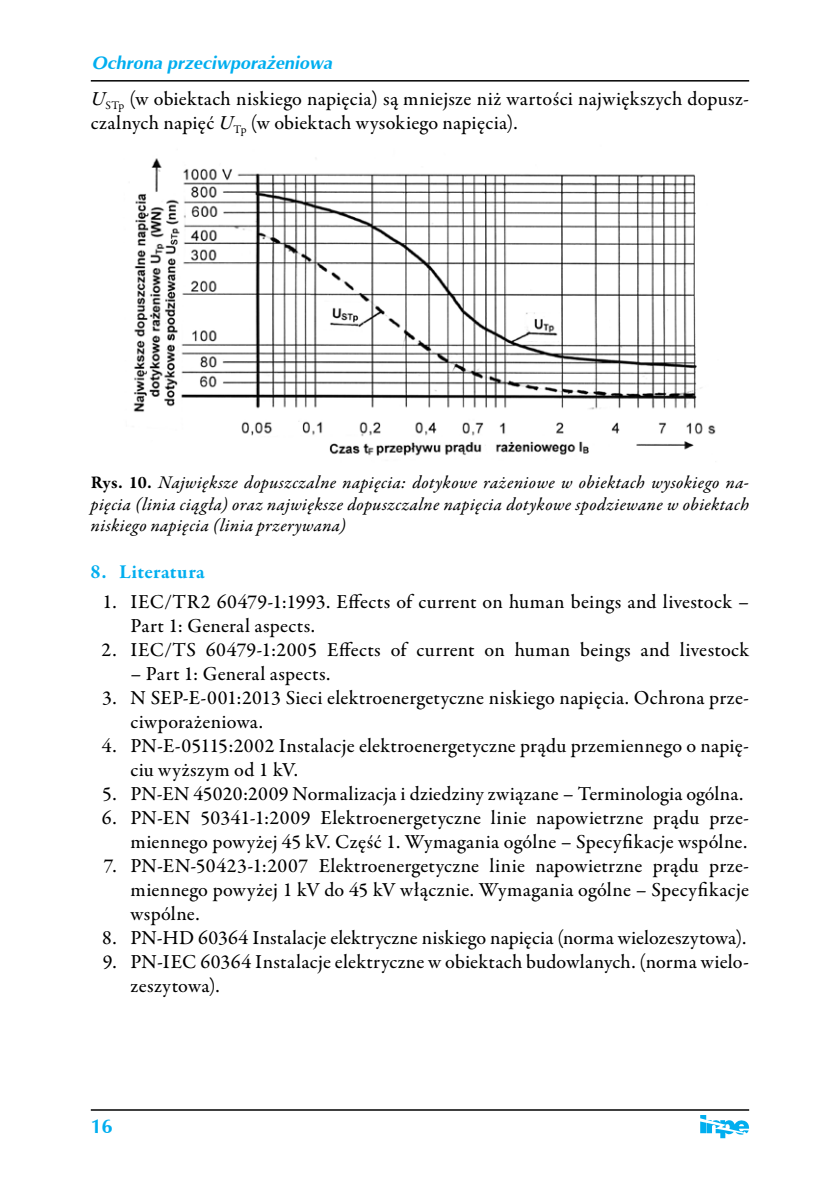
<style>
.page{position:relative;width:840px;height:1191px;background:#fff}
.page>*{position:absolute;margin:0;border:0;box-sizing:border-box;transform-origin:0 0}
.t1{font:500 20px/24px "Garamond Premr Pro";letter-spacing:.015em;color:#000}
.t2{font:700 20px "Garamond Premr Pro";color:#00aeef}
.t3{font:700 20px "Ottawa";color:#00aeef}
.t4{font:18px/21.6px "Garamond Premr Pro Med It";letter-spacing:.025em;color:#000;text-align:justify}
.t5{font:italic 700 18px "Ottawa";color:#00aeef}
.s1{font-family:"Garamond Premr Pro Med It";font-weight:400}
.s2{font-family:"Garamond Premr Pro";font-weight:700}
</style>
<div class="page">
<svg style="left:700px;top:1115px;width:48px;height:23px"></svg>
<hr style="left:91px;top:80px;width:657px;height:2px;background:#000">
<hr style="left:91px;top:1109px;width:657px;height:1px;background:#000">
<img style="left:133px;top:158px;width:583px;height:298px">
<p class="t5" style="left:92px;top:51px;width:242px">Ochrona przeciwporażeniowa</p>
<p class="t1" style="left:91px;top:87px;width:659px"><span class="s1">U</span><sub>STp</sub> (w obiektach niskiego napięcia) są mniejsze niż wartości największych dopusz&shy;czalnych napięć <span class="s1">U</span><sub>Tp</sub> (w obiektach wysokiego napięcia).</p>
<p class="t4" style="left:91px;top:473px;width:659px"><span class="s2">Rys. 10.</span> Największe dopuszczalne napięcia: dotykowe rażeniowe w obiektach wysokiego na&shy;pięcia (linia ciągła) oraz największe dopuszczalne napięcia dotykowe spodziewane w obiektach niskiego napięcia (linia przerywana)</p>
<p class="t2" style="left:91px;top:559px;width:115px">8. Literatura</p>
<p class="t1" style="left:130px;top:590px;width:619px;text-indent:-28px">1. IEC/TR2 60479-1:1993. Effects of current on human beings and livestock –<br>Part 1: General aspects.</p>
<p class="t1" style="left:101px;top:638px;width:648px">2. IEC/TS 60479-1:2005 Effects of current on human beings and livestock</p>
<p class="t1" style="left:130px;top:662px;width:201px">– Part 1: General aspects.</p>
<p class="t1" style="left:130px;top:686px;width:619px;text-indent:-28px">3. N SEP-E-001:2013 Sieci elektroenergetyczne niskiego napięcia. Ochrona prze&shy;ciwporażeniowa.</p>
<p class="t1" style="left:130px;top:734px;width:619px;text-indent:-29px">4. PN-E-05115:2002 Instalacje elektroenergetyczne prądu przemiennego o napię&shy;ciu wyższym od 1 kV.</p>
<p class="t1" style="left:102px;top:782px;width:642px">5. PN-EN 45020:2009 Normalizacja i dziedziny związane – Terminologia ogólna.</p>
<p class="t1" style="left:102px;top:806px;width:648px;text-align:right">6. PN-EN 50341-1:2009 Elektroenergetyczne linie napowietrzne prądu prze&shy;miennego powyżej 45 kV. Część 1. Wymagania ogólne – Specyfikacje wspólne.</p>
<p class="t1" style="left:130px;top:854px;width:619px;text-align:justify;text-indent:-26px">7. PN-EN-50423-1:2007 Elektroenergetyczne linie napowietrzne prądu prze&shy;miennego powyżej 1 kV do 45 kV włącznie. Wymagania ogólne – Specyfikacje wspólne.</p>
<p class="t1" style="left:102px;top:926px;width:645px">8. PN-HD 60364 Instalacje elektryczne niskiego napięcia (norma wielozeszytowa).</p>
<p class="t1" style="left:130px;top:950px;width:619px;text-indent:-28px">9. PN-IEC 60364 Instalacje elektryczne w obiektach budowlanych. (norma wielo&shy;zeszytowa).</p>
<p class="t3" style="left:91px;top:1114px;width:24px">16</p>
</div>
